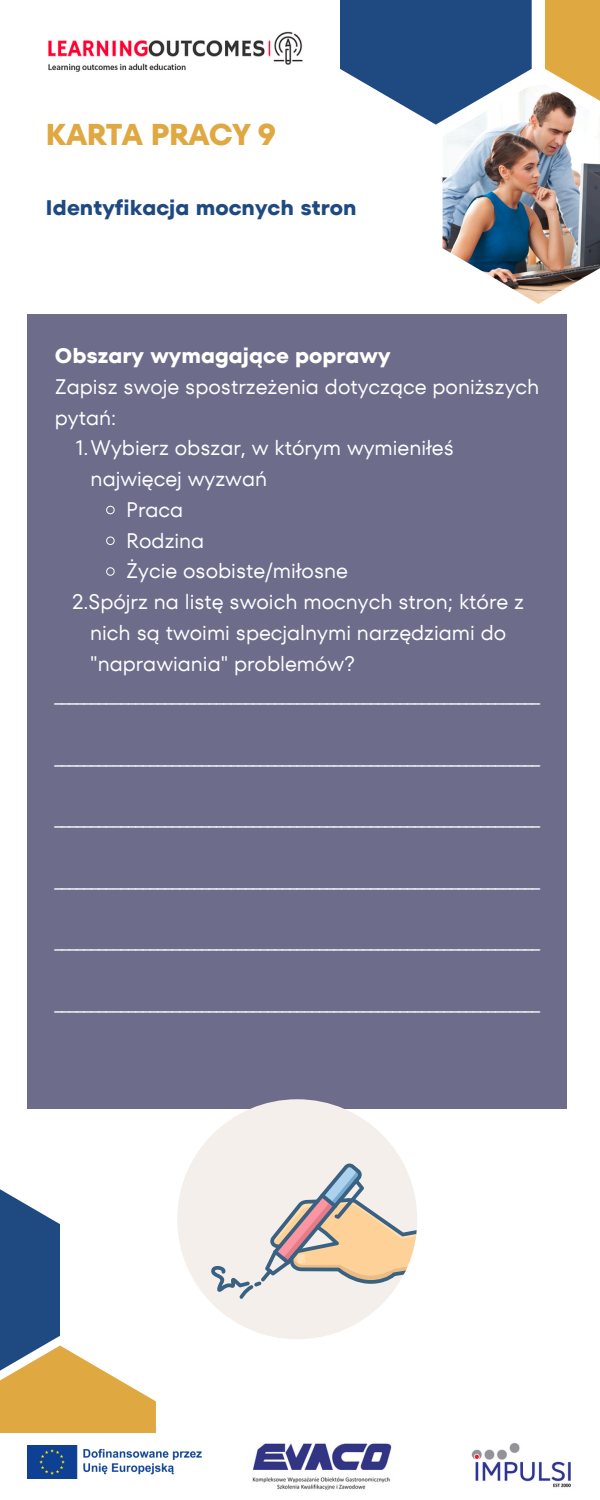
<style>
.page{position:relative;width:600px;height:1500px;background:#fff}
.page>*{position:absolute;margin:0;border:0;box-sizing:border-box;transform-origin:0 0}
.t1{font:700 30px "TT Fors";letter-spacing:-.035em;color:#dfa841}
.t2{font:21px/30.8px "TT Fors";color:#fff}
.t3{font:700 21px "TT Fors";color:#1f4a81}
.t4{font:700 21px "TT Fors";color:#fff}
</style>
<div class="page">
<svg style="left:0;top:1346px;width:156px;height:87px;fill:#dfa841"></svg>
<img style="left:252px;top:1443px;width:140px;height:47px">
<img style="left:471px;top:1442px;width:100px;height:46px">
<img style="left:48px;top:31px;width:255px;height:41px">
<svg style="left:0;top:1189px;width:60px;height:203px;background:#576f88"></svg>
<div style="left:27px;top:314px;width:540px;height:795px;background:#6d6c8b"></div>
<img style="left:443px;top:94px;width:157px;height:210px">
<svg style="left:340px;top:0;width:192px;height:125px;fill:#1f4a81"></svg>
<svg style="left:545px;top:0;width:55px;height:125px;fill:#dfa841"></svg>
<svg style="left:106px;top:505px;width:9px;height:10px"></svg>
<svg style="left:106px;top:536px;width:9px;height:9px"></svg>
<svg style="left:106px;top:567px;width:9px;height:9px"></svg>
<div style="left:177px;top:1099px;width:240px;height:240px;background:#f5efeb;border-radius:50%"></div>
<svg style="left:211px;top:1163px;width:206px;height:136px"></svg>
<img style="left:27px;top:1446px;width:174px;height:33px">
<p class="t1" style="left:46px;top:113px;width:232px">KARTA PRACY 9</p>
<p class="t3" style="left:46px;top:193px;width:313px">Identyfikacja mocnych stron</p>
<p class="t4" style="left:55px;top:341px;width:337px">Obszary wymagające poprawy</p>
<p class="t2" style="left:55px;top:371px;width:486px">Zapisz swoje spostrzeżenia dotyczące poniższych pytań:</p>
<p class="t2" style="left:91px;top:433px;width:365px;text-indent:-15px">1.Wybierz obszar, w którym wymieniłeś najwięcej wyzwań</p>
<p class="t2" style="left:126px;top:494px;width:58px">Praca</p>
<p class="t2" style="left:126px;top:525px;width:80px">Rodzina</p>
<p class="t2" style="left:126px;top:556px;width:223px">Życie osobiste/miłosne</p>
<p class="t2" style="left:73px;top:586px;width:453px">2.Spójrz na listę swoich mocnych stron; które z</p>
<p class="t2" style="left:90px;top:617px;width:418px">nich są twoimi specjalnymi narzędziami do</p>
<p class="t2" style="left:90px;top:648px;width:266px">"naprawiania" problemów?</p>
<p class="t2" style="left:55px;top:679px;width:486px">__________________________________________________________________</p>
<p class="t2" style="left:55px;top:740px;width:486px">__________________________________________________________________</p>
<p class="t2" style="left:55px;top:802px;width:486px">__________________________________________________________________</p>
<p class="t2" style="left:55px;top:863px;width:486px">__________________________________________________________________</p>
<p class="t2" style="left:55px;top:925px;width:486px">__________________________________________________________________</p>
<p class="t2" style="left:55px;top:986px;width:486px">__________________________________________________________________</p>
</div>
